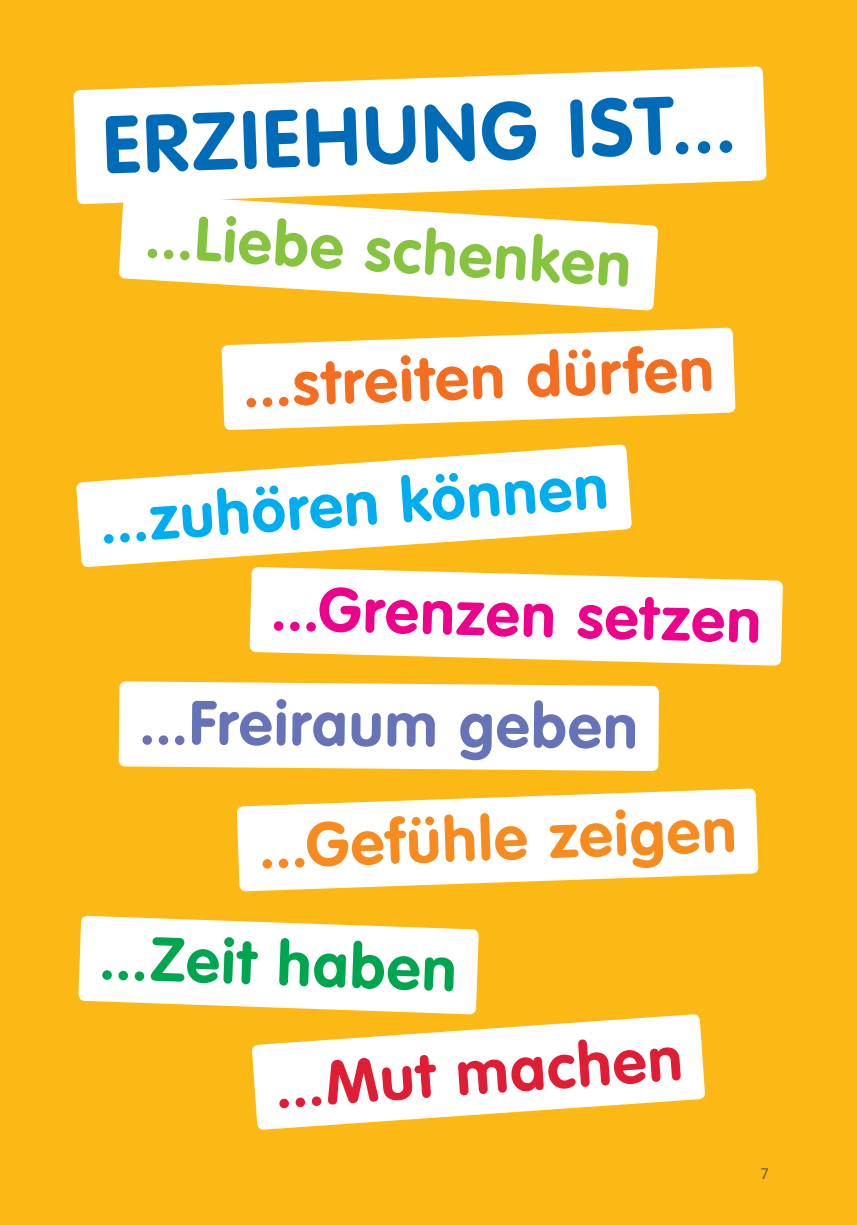
<style>
.page{position:relative;width:857px;height:1225px;background:#fff}
.page>*{position:absolute;margin:0;border:0;box-sizing:border-box;transform-origin:0 0}
.t1{font:700 80.4px "VAG Rounded";color:#006bb6}
.t2{font:700 61.2px "VAG Rounded";color:#f36e21}
.t3{font:700 61.2px "VAG Rounded";color:#86c43f}
.t4{font:700 61.2px "VAG Rounded";color:#ed028c}
.t5{font:700 61.2px "VAG Rounded";color:#00aeef}
.t6{font:700 61.2px "VAG Rounded";color:#6773b7}
.t7{font:700 61.2px "VAG Rounded";color:#f68b1f}
.t8{font:700 61.2px "VAG Rounded";color:#df1e36}
.t9{font:700 61.2px "VAG Rounded";color:#00a54f}
.t10{font:16px "Frutiger Next LT";color:#57585a}
</style>
<div class="page">
<div style="left:0;top:0;width:856px;height:1225px;background:#fcb814"></div>
<svg style="left:119px;top:204px;width:539px;height:107px;fill:#fff"></svg>
<svg style="left:249px;top:567px;width:533px;height:99px;fill:#fff"></svg>
<svg style="left:76px;top:444px;width:555px;height:123px;fill:#fff"></svg>
<svg style="left:221px;top:327px;width:514px;height:103px;fill:#fff"></svg>
<div style="left:119px;top:681px;width:539px;height:90px;background:#fff"></div>
<svg style="left:237px;top:788px;width:521px;height:103px;fill:#fff"></svg>
<svg style="left:252px;top:1014px;width:453px;height:116px;fill:#fff"></svg>
<svg style="left:78px;top:915px;width:400px;height:99px;background:#fef4dc"></svg>
<svg style="left:73px;top:66px;width:693px;height:138px;fill:#fff"></svg>
<h1 class="t1" style="left:101px;top:98px;width:634px;rotate:-2deg">ERZIEHUNG IST...</h1>
<p class="t3" style="left:147px;top:201px;width:487px;rotate:3deg">...Liebe schenken</p>
<p class="t2" style="left:241px;top:349px;width:472px;rotate:-2deg">...streiten dürfen</p>
<p class="t5" style="left:97px;top:486px;width:510px;rotate:-4deg">...zuhören können</p>
<p class="t4" style="left:272px;top:570px;width:491px;rotate:2deg">...Grenzen setzen</p>
<p class="t6" style="left:140px;top:685px;width:499px;rotate:1deg">...Freiraum geben</p>
<p class="t7" style="left:257px;top:810px;width:479px;rotate:-2deg">...Gefühle zeigen</p>
<p class="t9" style="left:101px;top:921px;width:358px;rotate:2deg">...Zeit haben</p>
<p class="t8" style="left:272px;top:1050px;width:409px;rotate:-4deg">...Mut machen</p>
<p class="t10" style="left:760px;top:1164px;width:10px">7</p>
</div>
